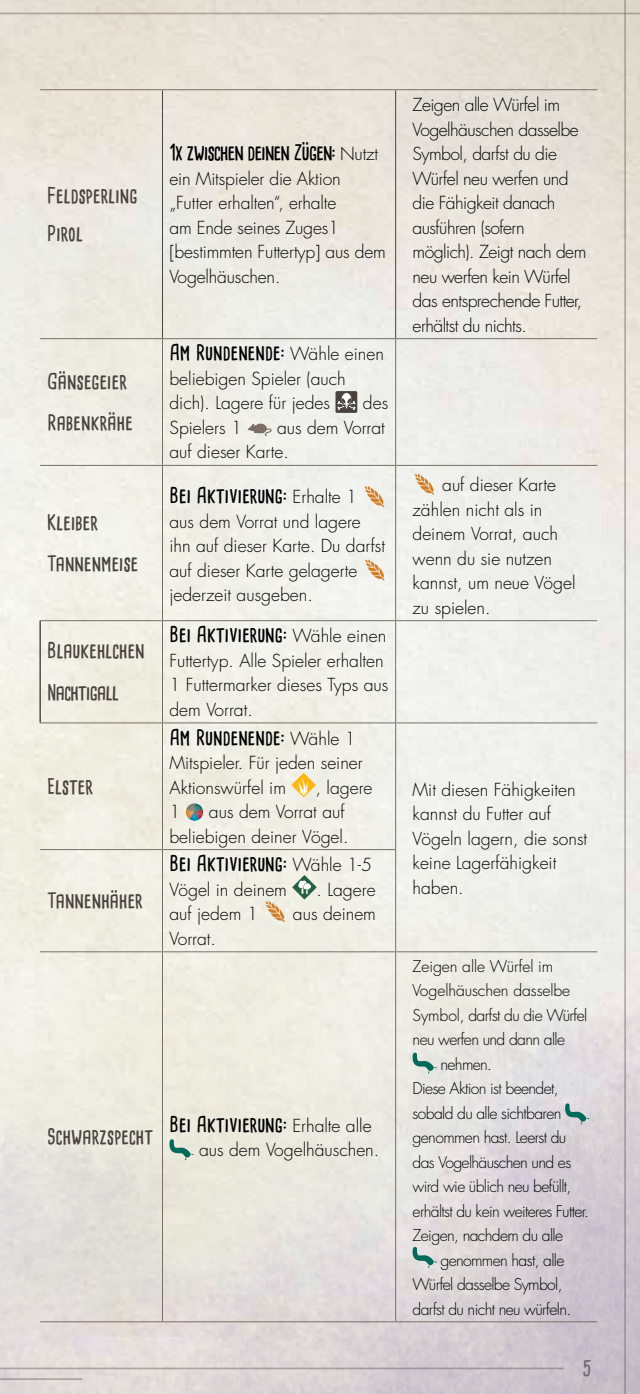
<style>
.page{position:relative;width:640px;height:1394px;background:#fff}
.page>*{position:absolute;margin:0;border:0;box-sizing:border-box;transform-origin:0 0}
.t1{font:700 21px "Cardenio Modern";color:#000}
.t2{font:700 21px/41.5px "Cardenio Modern";color:#49423e}
.t3{font:700 21px "Cardenio Modern";letter-spacing:-.04em;color:#000}
.t4{font:700 21px "Cardenio Modern";color:#796e66}
.t5{font:300 17.5px/24.5px "Futura Std";color:#000}
.t6{font:300 17.5px/24.5px "Futura Std";letter-spacing:-.03em;color:#000}
.t7{font:300 17.5px "Futura";letter-spacing:-.005em;color:#000}
.t8{font:300 15.75px "Futura Std";letter-spacing:-.04em;color:#000}
.t9{font:300 15.75px "Futura Std";letter-spacing:-.005em;color:#000}
.s1{font-family:"Futura Std";font-weight:300;font-size:17.5px}
.s2{font-family:"Futura Std"}
</style>
<div class="page">
<hr style="left:624px;top:0;width:2px;height:1394px;background:#7a6e66">
<hr style="left:0;top:13px;width:640px;height:1px;background:#7a6e66">
<img style="left:0;top:89px;width:640px;height:1305px">
<hr style="left:162px;top:90px;width:1px;height:248px;background:#49423e">
<hr style="left:395px;top:90px;width:1px;height:248px;background:#49423e">
<hr style="left:40px;top:89px;width:122px;height:1px;background:#796e66">
<hr style="left:162px;top:89px;width:234px;height:1px;background:#796e66">
<hr style="left:396px;top:89px;width:201px;height:1px;background:#796e66">
<hr style="left:40px;top:338px;width:122px;height:1px;background:#796e66">
<hr style="left:162px;top:338px;width:234px;height:1px;background:#796e66">
<hr style="left:162px;top:339px;width:1px;height:126px;background:#796e66">
<hr style="left:396px;top:338px;width:201px;height:1px;background:#796e66">
<hr style="left:395px;top:339px;width:1px;height:126px;background:#796e66">
<hr style="left:40px;top:465px;width:122px;height:1px;background:#796e66">
<hr style="left:162px;top:465px;width:234px;height:1px;background:#796e66">
<hr style="left:162px;top:466px;width:1px;height:154px;background:#796e66">
<hr style="left:396px;top:465px;width:201px;height:1px;background:#796e66">
<hr style="left:395px;top:466px;width:1px;height:154px;background:#796e66">
<hr style="left:40px;top:722px;width:122px;height:1px;background:#796e66">
<hr style="left:162px;top:722px;width:234px;height:1px;background:#796e66">
<hr style="left:162px;top:723px;width:1px;height:126px;background:#796e66">
<hr style="left:396px;top:722px;width:201px;height:1px;background:#796e66">
<hr style="left:395px;top:723px;width:1px;height:126px;background:#796e66">
<hr style="left:162px;top:952px;width:1px;height:369px;background:#796e66">
<hr style="left:395px;top:952px;width:1px;height:369px;background:#796e66">
<hr style="left:40px;top:1321px;width:122px;height:1px;background:#796e66">
<hr style="left:162px;top:1321px;width:234px;height:1px;background:#796e66">
<hr style="left:396px;top:1321px;width:201px;height:1px;background:#796e66">
<hr style="left:162px;top:621px;width:1px;height:101px;background:#796e66">
<hr style="left:395px;top:621px;width:1px;height:101px;background:#796e66">
<hr style="left:40px;top:849px;width:122px;height:1px;background:#796e66">
<hr style="left:162px;top:849px;width:234px;height:1px;background:#796e66">
<hr style="left:162px;top:850px;width:1px;height:101px;background:#796e66">
<hr style="left:395px;top:850px;width:1px;height:101px;background:#796e66">
<hr style="left:40px;top:620px;width:122px;height:1px;background:#796e66">
<hr style="left:162px;top:620px;width:234px;height:1px;background:#796e66">
<hr style="left:396px;top:620px;width:201px;height:1px;background:#796e66">
<hr style="left:40px;top:951px;width:122px;height:1px;background:#796e66">
<hr style="left:162px;top:951px;width:234px;height:1px;background:#796e66">
<hr style="left:396px;top:951px;width:201px;height:1px;background:#796e66">
<hr style="left:40px;top:621px;width:1px;height:101px;background:#000">
<div style="left:335px;top:391px;width:22px;height:22px;background:#49433e;border-radius:2px"></div>
<svg style="left:337px;top:393px;width:19px;height:17px"></svg>
<svg style="left:247px;top:422px;width:25px;height:14px"></svg>
<svg style="left:364px;top:486px;width:21px;height:21px"></svg>
<svg style="left:365px;top:559px;width:21px;height:22px"></svg>
<svg style="left:414px;top:474px;width:21px;height:21px"></svg>
<svg style="left:291px;top:773px;width:25px;height:24px"></svg>
<svg style="left:298px;top:778px;width:10px;height:18px"></svg>
<svg style="left:186px;top:803px;width:17px;height:18px"></svg>
<svg style="left:292px;top:875px;width:25px;height:24px"></svg>
<svg style="left:298px;top:881px;width:13px;height:13px"></svg>
<svg style="left:265px;top:901px;width:21px;height:22px"></svg>
<svg style="left:169px;top:1139px;width:25px;height:21px"></svg>
<svg style="left:413px;top:1052px;width:24px;height:22px"></svg>
<svg style="left:565px;top:1103px;width:24px;height:21px"></svg>
<svg style="left:413px;top:1247px;width:24px;height:21px"></svg>
<p class="t2" style="left:47px;top:176px;width:92px;line-height:38px">Feldsperling<br>Pirol</p>
<p class="t2" style="left:47px;top:360px;width:87px">Gänsegeier<br>Rabenkrähe</p>
<p class="t2" style="left:47px;top:501px;width:93px">Kleiber<br>Tannenmeise</p>
<p class="t2" style="left:47px;top:630px;width:99px">Blaukehlchen<br>Nachtigall</p>
<p class="t2" style="left:47px;top:765px;width:48px">Elster</p>
<p class="t2" style="left:47px;top:880px;width:97px">Tannenhäher</p>
<p class="t3" style="left:169px;top:138px;width:210px">1x zwischen deinen Zügen: <span class="s1">Nutzt</span></p>
<p class="t5" style="left:169px;top:167px;width:173px">ein Mitspieler die Aktion</p>
<p class="t7" style="left:169px;top:192px;width:168px">„Futter erhalten“<span class="s2">, erhalte</span></p>
<p class="t5" style="left:169px;top:216px;width:218px">am Ende seines Zuges1 [bestimmten Futtertyp] aus dem<br>Vogelhäuschen.</p>
<p class="t1" style="left:169px;top:339px;width:216px">Am Rundenende: <span class="s1">Wähle einen</span></p>
<p class="t5" style="left:169px;top:367px;width:178px">beliebigen Spieler (auch dich). Lagere für jedes</p>
<p class="t5" style="left:363px;top:391px;width:27px">des</p>
<p class="t5" style="left:169px;top:416px;width:217px;text-indent:108px">aus dem Vorrat auf dieser Karte.</p>
<p class="t5" style="left:169px;top:416px;width:74px">Spielers 1</p>
<p class="t1" style="left:169px;top:482px;width:189px">Bei Aktivierung: <span class="s1">Erhalte 1</span></p>
<p class="t5" style="left:169px;top:510px;width:217px">aus dem Vorrat und lagere ihn auf dieser Karte. Du darfst auf dieser Karte gelagerte jederzeit ausgeben.</p>
<p class="t1" style="left:169px;top:621px;width:218px">Bei Aktivierung: <span class="s1">Wähle einen</span></p>
<p class="t5" style="left:169px;top:649px;width:220px">Futtertyp. Alle Spieler erhalten<br>1 Futtermarker dieses Typs aus dem Vorrat.</p>
<p class="t1" style="left:169px;top:723px;width:188px">Am Rundenende: <span class="s1">Wähle 1</span></p>
<p class="t5" style="left:169px;top:751px;width:195px">Mitspieler. Für jeden seiner<br>Aktionswürfel im</p>
<p class="t5" style="left:316px;top:775px;width:58px">, lagere</p>
<p class="t5" style="left:169px;top:800px;width:180px;text-align:right">aus dem Vorrat auf beliebigen deiner Vögel.</p>
<p class="t5" style="left:169px;top:800px;width:12px">1</p>
<p class="t1" style="left:169px;top:849px;width:204px">Bei Aktivierung: <span class="s1">Wähle 1-5</span></p>
<p class="t5" style="left:169px;top:878px;width:119px">Vögel in deinem</p>
<p class="t5" style="left:317px;top:878px;width:61px">. Lagere</p>
<p class="t5" style="left:169px;top:902px;width:90px">auf jedem 1</p>
<p class="t5" style="left:293px;top:902px;width:85px">aus deinem</p>
<p class="t5" style="left:169px;top:927px;width:48px">Vorrat.</p>
<p class="t2" style="left:47px;top:1116px;width:107px">Schwarzspecht</p>
<p class="t1" style="left:169px;top:1110px;width:204px">Bei Aktivierung: <span class="s1">Erhalte alle</span></p>
<p class="t5" style="left:199px;top:1138px;width:182px">aus dem Vogelhäuschen.</p>
<p class="t6" style="left:413px;top:93px;width:175px">Zeigen alle Würfel im<br>Vogelhäuschen dasselbe<br>Symbol, darfst du die<br>Würfel neu werfen und die Fähigkeit danach ausführen (sofern möglich). Zeigt nach dem neu werfen kein Würfel das entsprechende Futter, erhältst du nichts.</p>
<p class="t5" style="left:413px;top:473px;width:164px;text-indent:30px">auf dieser Karte zählen nicht als in deinem Vorrat, auch wenn du sie nutzen kannst, um neue Vögel zu spielen.</p>
<p class="t5" style="left:413px;top:777px;width:176px">Mit diesen Fähigkeiten kannst du Futter auf<br>Vögeln lagern, die sonst keine Lagerfähigkeit haben.</p>
<p class="t9" style="left:413px;top:956px;width:142px">Zeigen alle Würfel im</p>
<p class="t9" style="left:413px;top:981px;width:159px">Vogelhäuschen dasselbe</p>
<p class="t8" style="left:413px;top:1005px;width:176px">Symbol, darfst du die Würfel</p>
<p class="t8" style="left:413px;top:1030px;width:154px">neu werfen und dann alle</p>
<p class="t8" style="left:440px;top:1054px;width:53px">nehmen.</p>
<p class="t8" style="left:413px;top:1079px;width:148px">Diese Aktion ist beendet,</p>
<p class="t8" style="left:413px;top:1103px;width:150px">sobald du alle sichtbaren</p>
<p class="t8" style="left:413px;top:1128px;width:155px">genommen hast. Leerst du</p>
<p class="t8" style="left:413px;top:1152px;width:160px">das Vogelhäuschen und es</p>
<p class="t8" style="left:413px;top:1177px;width:160px">wird wie üblich neu befüllt,</p>
<p class="t8" style="left:413px;top:1202px;width:178px">erhältst du kein weiteres Futter.</p>
<p class="t8" style="left:413px;top:1226px;width:152px">Zeigen, nachdem du alle</p>
<p class="t8" style="left:440px;top:1250px;width:126px">genommen hast, alle</p>
<p class="t8" style="left:413px;top:1275px;width:152px">Würfel dasselbe Symbol,</p>
<p class="t8" style="left:413px;top:1299px;width:160px">darfst du nicht neu würfeln.</p>
<p class="t4" style="left:582px;top:1354px;width:11px">5</p>
</div>
